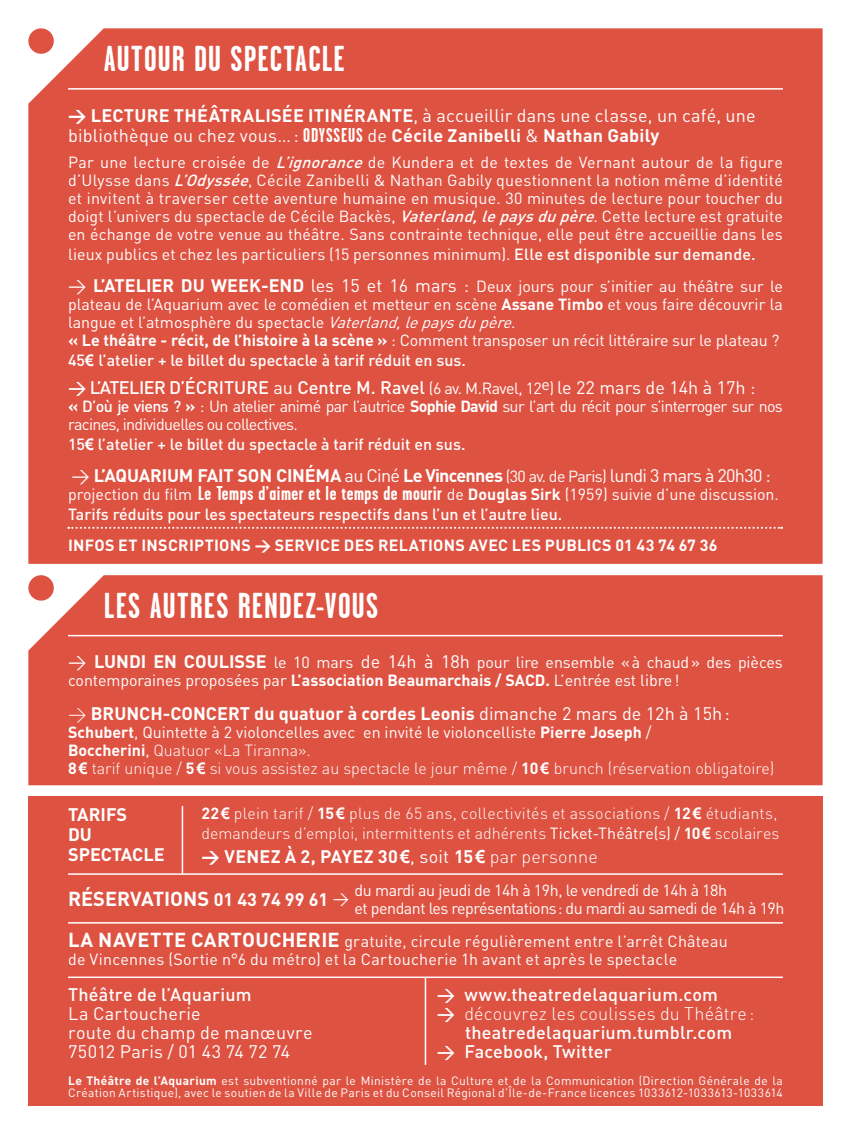
<style>
.page{position:relative;width:851px;height:1134px;background:#fff}
.page>*{position:absolute;margin:0;border:0;box-sizing:border-box;transform-origin:0 0}
.t1{font:700 36px "Garage Gothic";letter-spacing:.03em;color:#fff}
.t2{font:700 20px "DIN";color:#fff}
.t3{font:700 18px/20px "DIN";color:#fff}
.t4{font:500 18px "DIN";letter-spacing:.01em;color:#fff}
.t5{font:18px/19px "DIN";letter-spacing:.01em;color:#fff}
.t6{font:300 18px "DIN";letter-spacing:.015em;color:#fff}
.t7{font:16px/18px "DIN";color:#fff}
.t8{font:300 16px/18px "DIN";color:#fff}
.t9{font:500 16px/20px "DIN";color:#fff}
.t10{font:16px/18px "DIN";letter-spacing:-.04em;color:#fff}
.t11{font:16px/18px "DIN";letter-spacing:-.03em;color:#fff}
.t12{font:700 16px "DIN";letter-spacing:.015em;color:#fff}
.t13{font:12px/12.4px "DIN";letter-spacing:.025em;color:#fff}
.s1{font-weight:700}
.s2{font-family:"Garage Gothic";font-weight:700;font-size:20px}
.s3{font-weight:400}
.s4{font-weight:500;font-style:italic}
.s5{font-weight:500}
.s6{font-size:18px}
.s7{font-weight:700;font-size:18px}
.s8{font-style:italic}
.s9{font-family:"Arial";font-weight:700}
.s10{font-weight:400;font-size:16px}
.s11{font-weight:300}
.s12{font-family:"Arial"}
.s13{font-weight:700;font-size:20px}
</style>
<div class="page">
<div style="left:28px;top:28px;width:794px;height:536px;background:#de5242"></div>
<div style="left:28px;top:797px;width:794px;height:309px;background:#de5242"></div>
<div style="left:28px;top:575px;width:794px;height:210px;background:#de5242"></div>
<hr style="left:68px;top:922px;width:714px;height:1px;background:#fff">
<hr style="left:68px;top:976px;width:714px;height:2px;background:#fff">
<hr style="left:68px;top:873px;width:714px;height:2px;background:#fff">
<hr style="left:182px;top:806px;width:1px;height:68px;background:#fff">
<svg style="left:68px;top:527px;width:714px;height:2px"></svg>
<hr style="left:68px;top:88px;width:714px;height:2px;background:#fff">
<hr style="left:68px;top:635px;width:714px;height:1px;background:#fff">
<hr style="left:424px;top:977px;width:2px;height:88px;background:#fff">
<h1 class="t1" style="left:104px;top:40px;width:68px">AUTOURDUSPE</h1>
<h1 class="t1" style="left:270px;top:40px;width:61px">CTACLE</h1>
<p class="t5" style="left:68px;top:105px;width:689px;line-height:20px"><span class="s1">&gt; LECTURE THÉÂTRALISÉE ITINÉRANTE</span>, à accueillir dans une classe, un café, une bibliothèque ou chez vous…: <span class="s2">ODYSSEUS</span></p>
<p class="t3" style="left:367px;top:124px;width:293px"><span class="s3">de</span> Cécile Zanibelli <span class="s3">&amp;</span> Nathan Gabily</p>
<p class="t7" style="left:68px;top:153px;width:716px;text-align:justify">Par une lecture croisée de <span class="s4">L’ignorance</span>de Kundera et de textes de Vernant autour de la figure d’Ulysse dans <span class="s4">L’Odyssée</span>, Cécile Zanibelli &amp; Nathan Gabily questionnent la notion même d’identité et invitent à traverser cette aventure humaine en musique. 30 minutes de lecture pour toucher du doigt l’univers du spectacle de Cécile Backès, <span class="s4">Vaterland,lepaysdupère</span>. Cette lecture est gratuite en échange de votre venue au théâtre. Sans contrainte technique, elle peut être accueillie dans les</p>
<p class="t7" style="left:68px;top:238px;width:716px;line-height:32px">lieux publics et chez les particuliers (15 personnes minimum). <span class="s5">Elle est disponible sur demande.<br></span><span class="s6">&gt;</span> <span class="s7">L’ATELIER DU WEEK-END</span> <span class="s6">les 15 et 16 mars :</span> Deux jours pour s’initier au théâtre sur le</p>
<p class="t7" style="left:68px;top:295px;width:716px">plateau de l’Aquarium avec le comédien et metteur en scène <span class="s1">Assane Timbo</span> et vous faire découvrir la langue et l’atmosphère du spectacle <span class="s8">Vaterland,lepaysdupère</span>.<br><span class="s1">« Le théâtre - récit, de l’histoire à la scène »</span> : Comment transposer un récit littéraire sur le plateau ?</p>
<p class="t9" style="left:68px;top:350px;width:399px">45<span class="s9">€</span> l’atelier + le billet du spectacle à tarif réduit en sus.</p>
<p class="t4" style="left:68px;top:376px;width:689px">&gt; L’ATELIER D’ÉCRITURE <span class="s3">au</span> Centre M. Ravel <span class="s10">(6 av. M.Ravel, 12</span><sup>e</sup><span class="s10">)</span> <span class="s3">le 22 mars de 14h à 17h :</span></p>
<p class="t10" style="left:68px;top:397px;width:716px"><span class="s1">«</span> <span class="s5">D’où je viens ?</span> <span class="s1">»</span> : Un atelier animé par l’autrice <span class="s1">Sophie David</span> sur l’art du récit pour s’interroger sur nos racines, individuelles ou collectives.</p>
<p class="t9" style="left:68px;top:434px;width:399px">15<span class="s9">€</span> l’atelier + le billet du spectacle à tarif réduit en sus.</p>
<p class="t3" style="left:71px;top:465px;width:700px"><span class="s3">&gt;</span> L’AQUARIUM FAIT SON CINÉMA <span class="s3">au Ciné</span> Le Vincennes <span class="s10">(30 av. de Paris)</span> <span class="s3">lundi 3 mars à 20h30 :</span></p>
<p class="t9" style="left:68px;top:484px;width:712px"><span class="s3">projection du film</span> <span class="s2">Le Temps d’aimer et le temps de mourir</span> <span class="s3">de</span> <span class="s1">Douglas Sirk</span> <span class="s3">(1959) suivie d’une discussion.<br></span>Tarifs réduits pour les spectateurs respectifs dans l’un et l’autre lieu.</p>
<p class="t12" style="left:68px;top:535px;width:651px">INFOS ET INSCRIPTIONS &gt; SERVICE DES RELATIONS AVEC LES PUBLICS 01 43 74 67 36</p>
<h1 class="t1" style="left:104px;top:586px;width:14px">LESAUTRESRENDE</h1>
<h1 class="t1" style="left:305px;top:586px;width:60px">Z-VOUS</h1>
<p class="t7" style="left:68px;top:653px;width:716px"><span class="s6">&gt;</span> <span class="s7">LUNDI EN COULISSE</span> le 10 mars <span class="s6">de 14h à 18h</span> pour lire ensemble «à chaud» des pièces contemporaines proposées par <span class="s1">L’association Beaumarchais / SACD.</span> L’entrée est libre!</p>
<p class="t3" style="left:68px;top:703px;width:663px"><span class="s11">&gt;</span> BRUNCH-CONCERT du quatuor à cordes Leonis <span class="s3">dimanche 2 mars de 12h à 15h:</span></p>
<p class="t8" style="left:68px;top:723px;width:707px"><span class="s1">Schubert</span><span class="s3">, Quintette à 2 violoncelles avec en invité le violoncelliste</span> <span class="s1">Pierre Joseph</span> <span class="s3">/<br></span><span class="s1">Boccherini</span><span class="s3">,</span> Quatuor «La Tiranna».<br><span class="s1">8</span><span class="s9">€</span> tarif unique / <span class="s1">5</span><span class="s9">€</span> si vous assistez au spectacle le jour même / <span class="s1">10</span><span class="s9">€</span> brunch (réservation obligatoire)</p>
<p class="t8" style="left:201px;top:803px;width:579px;line-height:20px"><span class="s1">22</span><span class="s9">€</span> plein tarif / <span class="s1">15</span><span class="s9">€</span> plus de 65 ans, collectivités et associations / <span class="s1">12</span><span class="s9">€</span> étudiants, demandeurs d’emploi, intermittents et adhérents <span class="s3">Ticket-Théâtre(s) /</span> <span class="s1">10</span><span class="s9">€</span> scolaires</p>
<p class="t3" style="left:201px;top:846px;width:398px">&gt; VENEZ À 2, PAYEZ 30<span class="s12">€</span><span class="s3">, soit</span> 15<span class="s12">€</span> <span class="s11">par personne</span></p>
<p class="t2" style="left:68px;top:886px;width:282px">RÉSERVATIONS <span class="s6">01 43 74 99 61</span> <span class="s10">&gt;</span></p>
<p class="t3" style="left:68px;top:803px;width:98px">TARIFS<br>DU<br>SPECTACLE</p>
<p class="t11" style="left:354px;top:881px;width:431px">du mardi au jeudi de 14h à 19h, le vendredi de 14h à 18h<br>et pendant les représentations: du mardi au samedi de 14h à 19h</p>
<p class="t7" style="left:68px;top:932px;width:661px"><span class="s13">LA NAVETTE CARTOUCHERIE</span> gratuite, circule régulièrement entre l’arrêt Château de Vincennes (Sortie n°6 du métro) et la Cartoucherie 1h avant et après le spectacle</p>
<p class="t4" style="left:68px;top:983px;width:185px">Théâtre de l’Aquarium</p>
<p class="t5" style="left:68px;top:1003px;width:246px">La Cartoucherie<br>route du champ de manœuvre<br>75012 Paris / 01 43 74 72 74</p>
<p class="t4" style="left:437px;top:983px;width:283px">&gt; www.theatredelaquarium.com</p>
<p class="t6" style="left:437px;top:1003px;width:319px"><span class="s5">&gt;</span> découvrez les coulisses du Théâtre:</p>
<p class="t4" style="left:465px;top:1021px;width:268px">theatredelaquarium.tumblr.com</p>
<p class="t4" style="left:437px;top:1040px;width:176px">&gt; Facebook, Twitter</p>
<p class="t13" style="left:68px;top:1074px;width:716px"><span class="s1">Le Théâtre de l’Aquarium</span> est subventionné par le Ministère de la Culture et de la Communication (Direction Générale de la<br>Création Artistique), avec le soutien de la Ville de Paris et du Conseil Régional d’Île-de-France licences 1033612-1033613-1033614</p>
</div>
